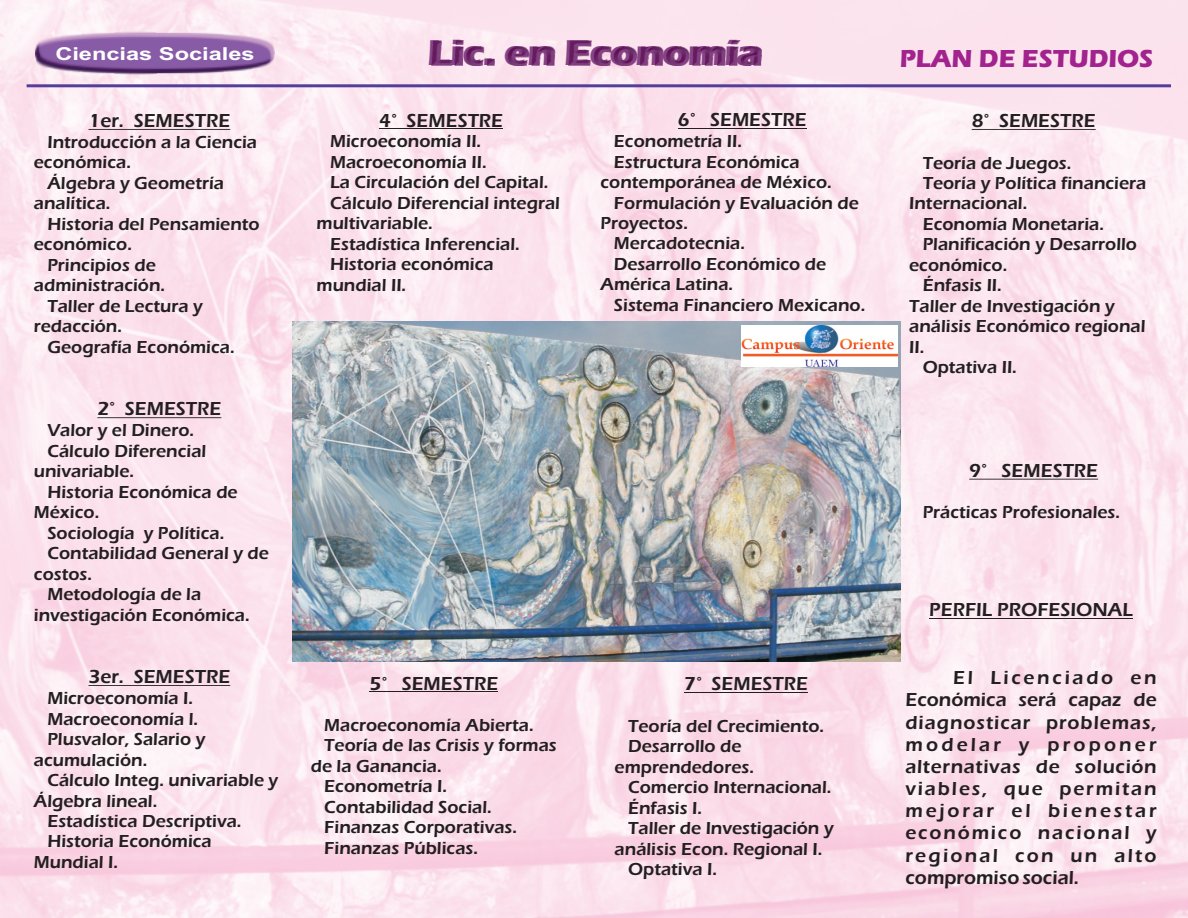
<style>
.page{position:relative;width:1188px;height:918px;background:#fff}
.page>*{position:absolute;margin:0;border:0;box-sizing:border-box;transform-origin:0 0}
.t1{font:700 37.2px "Eras ITC";color:#864385;scale:1.06 1}
.t2{font:700 25.5px "Eras ITC";color:#a2238e}
.t3{font:600 19.5px/22.2px "Eras ITC";color:#231f20;text-align:justify}
.t4{font:600 18px "Eras ITC";color:#231f20}
.t5{font:700 17.85px "Arial";color:#fff;scale:1.32 1}
</style>
<div class="page">
<img style="left:0;top:0;width:1188px;height:918px">
<hr style="left:89px;top:129px;width:141px;height:1px;background:#231f20">
<hr style="left:97px;top:417px;width:124px;height:1px;background:#231f20">
<hr style="left:89px;top:685px;width:141px;height:1px;background:#231f20">
<hr style="left:379px;top:128px;width:124px;height:1px;background:#231f20">
<hr style="left:678px;top:128px;width:129px;height:1px;background:#231f20">
<hr style="left:369px;top:691px;width:129px;height:1px;background:#231f20">
<hr style="left:684px;top:692px;width:124px;height:1px;background:#231f20">
<hr style="left:972px;top:129px;width:124px;height:1px;background:#231f20">
<hr style="left:969px;top:479px;width:129px;height:1px;background:#231f20">
<img style="left:293px;top:321px;width:607px;height:340px">
<img style="left:36px;top:32px;width:238px;height:42px">
<hr style="left:27px;top:84px;width:1144px;height:3px;background:#533f99">
<img style="left:431px;top:40px;width:331px;height:26px">
<hr style="left:929px;top:618px;width:204px;height:1px;background:#231f20">
<img style="left:741px;top:325px;width:156px;height:42px">
<p class="t5" style="left:55px;top:47px;width:153px">Ciencias Sociales</p>
<h1 class="t1" style="left:427px;top:39px;width:316px">Lic. en Economía</h1>
<h2 class="t2" style="left:900px;top:49px;width:255px">PLAN DE ESTUDIOS</h2>
<p class="t3" style="left:89px;top:112px;width:143px">1er. SEMESTRE</p>
<p class="t4" style="left:47px;top:136px;width:211px">Introducción a la Ciencia</p>
<p class="t4" style="left:34px;top:156px;width:99px">económica.</p>
<p class="t4" style="left:47px;top:177px;width:178px">Álgebra y Geometría</p>
<p class="t4" style="left:34px;top:197px;width:78px">analítica.</p>
<p class="t4" style="left:47px;top:218px;width:214px">Historia del Pensamiento</p>
<p class="t4" style="left:34px;top:238px;width:100px">económico.</p>
<p class="t4" style="left:47px;top:258px;width:110px">Principios de</p>
<p class="t4" style="left:34px;top:279px;width:133px">administración.</p>
<p class="t4" style="left:47px;top:299px;width:157px">Taller de Lectura y</p>
<p class="t4" style="left:34px;top:320px;width:90px">redacción.</p>
<p class="t4" style="left:47px;top:340px;width:189px">Geografía Económica.</p>
<p class="t3" style="left:97px;top:400px;width:125px">2° SEMESTRE</p>
<p class="t4" style="left:47px;top:424px;width:148px">Valor y el Dinero.</p>
<p class="t4" style="left:47px;top:444px;width:160px">Cálculo Diferencial</p>
<p class="t4" style="left:34px;top:465px;width:102px">univariable.</p>
<p class="t4" style="left:47px;top:485px;width:192px">Historia Económica de</p>
<p class="t4" style="left:34px;top:506px;width:67px">México.</p>
<p class="t4" style="left:47px;top:526px;width:179px">Sociología y Política.</p>
<p class="t4" style="left:47px;top:547px;width:223px">Contabilidad General y de</p>
<p class="t4" style="left:34px;top:567px;width:60px">costos.</p>
<p class="t4" style="left:47px;top:588px;width:155px">Metodología de la</p>
<p class="t4" style="left:34px;top:608px;width:217px">investigación Económica.</p>
<p class="t3" style="left:89px;top:668px;width:143px">3er. SEMESTRE</p>
<p class="t4" style="left:47px;top:692px;width:147px">Microeconomía I.</p>
<p class="t4" style="left:47px;top:712px;width:152px">Macroeconomía l.</p>
<p class="t4" style="left:47px;top:733px;width:160px">Plusvalor, Salario y</p>
<p class="t4" style="left:34px;top:753px;width:115px">acumulación.</p>
<p class="t4" style="left:47px;top:774px;width:232px">Cálculo Integ. univariable y</p>
<p class="t4" style="left:34px;top:794px;width:125px">Álgebra lineal.</p>
<p class="t4" style="left:47px;top:815px;width:196px">Estadística Descriptiva.</p>
<p class="t4" style="left:47px;top:835px;width:166px">Historia Económica</p>
<p class="t4" style="left:34px;top:856px;width:86px">Mundial I.</p>
<p class="t3" style="left:379px;top:111px;width:125px">4° SEMESTRE</p>
<p class="t4" style="left:330px;top:135px;width:153px">Microeconomía II.</p>
<p class="t4" style="left:330px;top:155px;width:158px">Macroeconomía II.</p>
<p class="t4" style="left:330px;top:176px;width:220px">La Circulación del Capital.</p>
<p class="t4" style="left:330px;top:196px;width:231px">Cálculo Diferencial integral</p>
<p class="t4" style="left:317px;top:217px;width:118px">multivariable.</p>
<p class="t4" style="left:330px;top:237px;width:191px">Estadística Inferencial.</p>
<p class="t4" style="left:330px;top:258px;width:165px">Historia económica</p>
<p class="t4" style="left:317px;top:278px;width:91px">mundial II.</p>
<p class="t3" style="left:369px;top:674px;width:130px">5° SEMESTRE</p>
<p class="t4" style="left:324px;top:719px;width:211px">Macroeconomía Abierta.</p>
<p class="t4" style="left:324px;top:739px;width:234px">Teoría de las Crisis y formas</p>
<p class="t4" style="left:311px;top:760px;width:132px">de la Ganancia.</p>
<p class="t4" style="left:324px;top:780px;width:124px">Econometría I.</p>
<p class="t4" style="left:324px;top:800px;width:169px">Contabilidad Social.</p>
<p class="t4" style="left:324px;top:821px;width:194px">Finanzas Corporativas.</p>
<p class="t4" style="left:324px;top:841px;width:155px">Finanzas Públicas.</p>
<p class="t3" style="left:678px;top:111px;width:130px">6° SEMESTRE</p>
<p class="t4" style="left:614px;top:135px;width:130px">Econometría II.</p>
<p class="t4" style="left:614px;top:155px;width:187px">Estructura Económica</p>
<p class="t4" style="left:600px;top:176px;width:233px">contemporánea de México.</p>
<p class="t4" style="left:614px;top:196px;width:246px">Formulación y Evaluación de</p>
<p class="t4" style="left:600px;top:217px;width:89px">Proyectos.</p>
<p class="t4" style="left:614px;top:237px;width:133px">Mercadotecnia.</p>
<p class="t4" style="left:614px;top:258px;width:214px">Desarrollo Económico de</p>
<p class="t4" style="left:600px;top:278px;width:134px">América Latina.</p>
<p class="t4" style="left:614px;top:299px;width:253px">Sistema Financiero Mexicano.</p>
<p class="t3" style="left:684px;top:675px;width:125px">7° SEMESTRE</p>
<p class="t4" style="left:628px;top:719px;width:198px">Teoría del Crecimiento.</p>
<p class="t4" style="left:628px;top:740px;width:115px">Desarrollo de</p>
<p class="t4" style="left:615px;top:760px;width:141px">emprendedores.</p>
<p class="t4" style="left:628px;top:781px;width:205px">Comercio Internacional.</p>
<p class="t4" style="left:628px;top:801px;width:75px">Énfasis I.</p>
<p class="t4" style="left:628px;top:822px;width:207px">Taller de Investigación y</p>
<p class="t4" style="left:615px;top:842px;width:209px">análisis Econ. Regional I.</p>
<p class="t4" style="left:628px;top:863px;width:90px">Optativa I.</p>
<p class="t3" style="left:972px;top:112px;width:125px">8° SEMESTRE</p>
<p class="t4" style="left:923px;top:156px;width:150px">Teoría de Juegos.</p>
<p class="t4" style="left:923px;top:177px;width:225px">Teoría y Política financiera</p>
<p class="t4" style="left:909px;top:197px;width:120px">Internacional.</p>
<p class="t4" style="left:923px;top:218px;width:183px">Economía Monetaria.</p>
<p class="t4" style="left:923px;top:238px;width:216px">Planificación y Desarrollo</p>
<p class="t4" style="left:909px;top:259px;width:100px">económico.</p>
<p class="t4" style="left:923px;top:279px;width:81px">Énfasis II.</p>
<p class="t4" style="left:909px;top:299px;width:207px">Taller de Investigación y</p>
<p class="t4" style="left:909px;top:320px;width:238px">análisis Económico regional</p>
<p class="t4" style="left:909px;top:340px;width:17px">II.</p>
<p class="t4" style="left:923px;top:361px;width:96px">Optativa II.</p>
<p class="t3" style="left:969px;top:461px;width:130px">9° SEMESTRE</p>
<p class="t4" style="left:923px;top:506px;width:199px">Prácticas Profesionales.</p>
<p class="t3" style="left:929px;top:600px;width:205px">PERFIL PROFESIONAL</p>
<p class="t3" style="left:905px;top:669px;width:253px;text-indent:48px">El Licenciado en Económica será capaz de diagnosticar problemas, modelar y proponer alternativas de solución viables, que permitan mejorar el bienestar económico nacional y regional con un alto compromiso social.</p>
</div>
